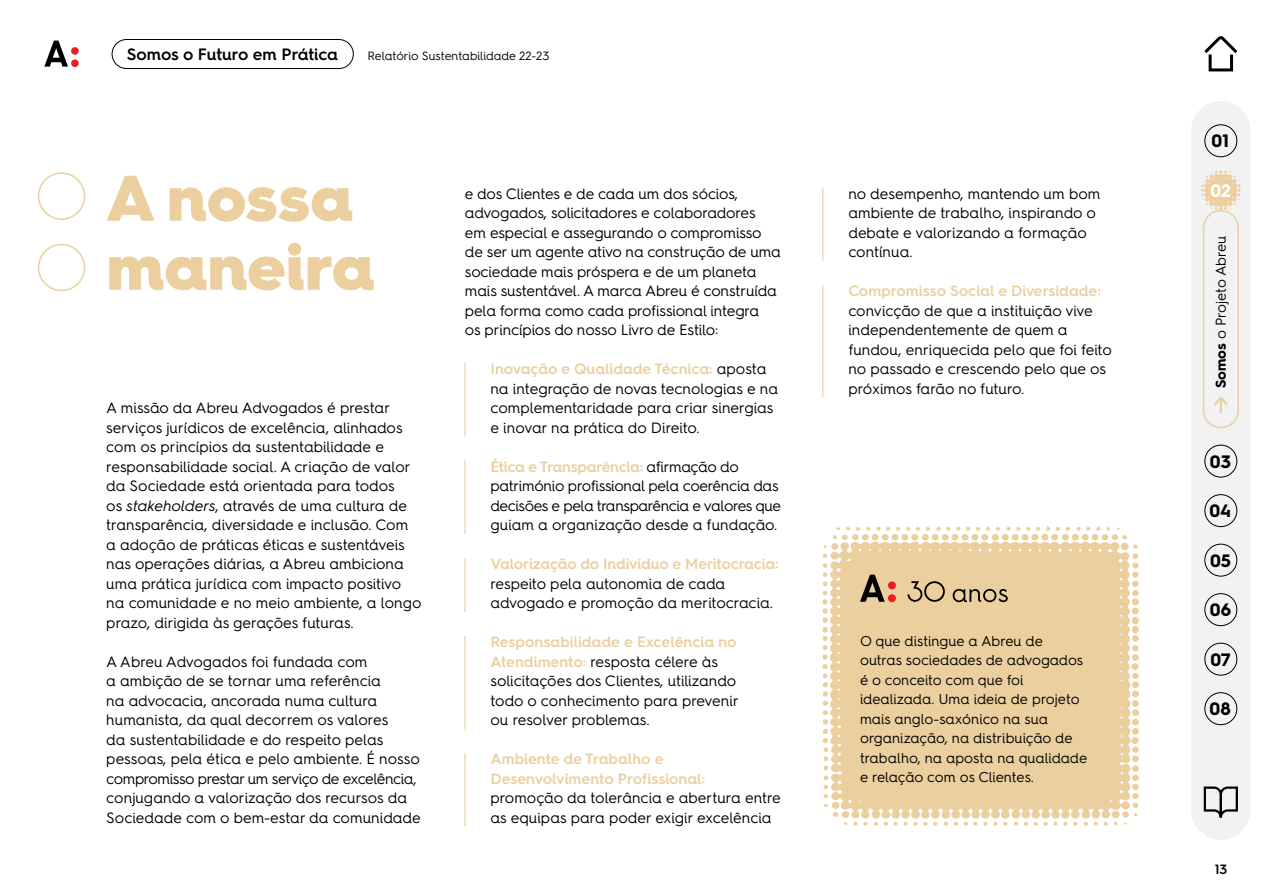
<style>
.page{position:relative;width:1263px;height:893px;background:#fff}
.page>*{position:absolute;margin:0;border:0;box-sizing:border-box;transform-origin:0 0}
.t1{font:900 64.5px/69px "Hurme Geometric Sans 4";letter-spacing:-.005em;color:#ebcf9e}
.t2{font:700 18px "Hurme Geometric Sans 4";color:#000}
.t3{font:700 18px "Hurme Geometric Sans 4";color:#fff}
.t4{font:600 16.5px "Hurme Geometric Sans 4";letter-spacing:-.01em;color:#000}
.t5{font:15px/19.5px "Hurme Geometric Sans 4";letter-spacing:-.01em;color:#000}
.t6{font:15px/19.5px "Hurme Geometric Sans 4";letter-spacing:-.03em;color:#000}
.t7{font:600 15px/19.5px "Hurme Geometric Sans 4";letter-spacing:-.01em;color:#ebcf9e}
.t8{font:14.25px/19.5px "Hurme Geometric Sans 4";letter-spacing:-.005em;color:#000}
.t9{font:600 13.5px "Hurme Geometric Sans 4";color:#000}
.t10{font:12px "Hurme Geometric Sans 4";letter-spacing:-.01em;color:#000}
.s1{font-style:italic}
.s2{font-weight:600;color:#ebcf9e}
.s3{font-weight:700}
</style>
<div class="page">
<div style="left:1132px;top:728px;width:7px;height:6px;background:#f8efe1;border-radius:50%"></div>
<div style="left:1132px;top:728px;width:7px;height:7px;background:#edd4a9;border-radius:50%"></div>
<svg style="left:37px;top:172px;width:49px;height:120px"></svg>
<hr style="left:464px;top:363px;width:1px;height:73px;background:#ebcf9e">
<hr style="left:464px;top:460px;width:1px;height:74px;background:#ebcf9e">
<hr style="left:464px;top:558px;width:1px;height:54px;background:#ebcf9e">
<hr style="left:464px;top:636px;width:1px;height:93px;background:#ebcf9e">
<hr style="left:464px;top:753px;width:1px;height:73px;background:#ebcf9e">
<hr style="left:822px;top:187px;width:1px;height:74px;background:#ebcf9e">
<hr style="left:822px;top:285px;width:1px;height:112px;background:#ebcf9e">
<svg style="left:823px;top:526px;width:315px;height:300px;background:#ebd2a7"></svg>
<div style="left:71px;top:47px;width:8px;height:8px;background:#ed1c24;border-radius:50%"></div>
<div style="left:71px;top:59px;width:8px;height:8px;background:#ed1c24;border-radius:50%"></div>
<svg style="left:44px;top:41px;width:24px;height:26px"></svg>
<div style="left:1191px;top:101px;width:59px;height:739px;background:#f2f2f2;border-radius:30px"></div>
<svg style="left:1204px;top:36px;width:33px;height:35px"></svg>
<svg style="left:1204px;top:786px;width:34px;height:31px"></svg>
<div style="left:1204px;top:124px;width:33px;height:33px;border:1px solid #000;border-radius:50%"></div>
<div style="left:112px;top:39px;width:242px;height:30px;border:1px solid #000;border-radius:15px"></div>
<svg style="left:1201px;top:170px;width:39px;height:40px"></svg>
<div style="left:1203px;top:210px;width:36px;height:218px;border:2px solid #ebcf9e;border-radius:17px"></div>
<svg style="left:1214px;top:397px;width:14px;height:16px"></svg>
<div style="left:1204px;top:692px;width:33px;height:33px;border:1px solid #000;border-radius:50%"></div>
<div style="left:1204px;top:445px;width:33px;height:32px;border:1px solid #000;border-radius:50%"></div>
<div style="left:1204px;top:494px;width:33px;height:33px;border:1px solid #000;border-radius:50%"></div>
<div style="left:1204px;top:544px;width:33px;height:32px;border:1px solid #000;border-radius:50%"></div>
<div style="left:1204px;top:593px;width:33px;height:33px;border:1px solid #000;border-radius:50%"></div>
<div style="left:1204px;top:643px;width:33px;height:32px;border:1px solid #000;border-radius:50%"></div>
<p class="t4" style="left:127px;top:43px;width:213px">Somos o Futuro em Prática</p>
<p class="t10" style="left:368px;top:47px;width:183px">Relatório Sustentabilidade 22-23</p>
<h1 class="t1" style="left:106px;top:163px;width:270px">A nossa maneira</h1>
<p class="t5" style="left:106px;top:398px;width:317px">A missão da Abreu Advogados é prestar serviços jurídicos de excelência, alinhados com os princípios da sustentabilidade e responsabilidade social. A criação de valor da Sociedade está orientada para todos<br>os <span class="s1">stakeholders</span>, através de uma cultura de transparência, diversidade e inclusão. Com a adoção de práticas éticas e sustentáveis nas operações diárias, a Abreu ambiciona uma prática jurídica com impacto positivo na comunidade e no meio ambiente, a longo prazo, dirigida às gerações futuras.</p>
<p class="t5" style="left:106px;top:651px;width:316px">A Abreu Advogados foi fundada com<br>a ambição de se tornar uma referência<br>na advocacia, ancorada numa cultura humanista, da qual decorrem os valores<br>da sustentabilidade e do respeito pelas pessoas, pela ética e pelo ambiente. É nosso compromisso prestar um serviço de excelência, conjugando a valorização dos recursos da Sociedade com o bem-estar da comunidade</p>
<p class="t5" style="left:465px;top:183px;width:318px">e dos Clientes e de cada um dos sócios, advogados, solicitadores e colaboradores<br>em especial e assegurando o compromisso de ser um agente ativo na construção de uma sociedade mais próspera e de um planeta mais sustentável. A marca Abreu é construída pela forma como cada profissional integra<br>os princípios do nosso Livro de Estilo:</p>
<p class="t5" style="left:490px;top:359px;width:289px"><span class="s2">Inovação e Qualidade Técnica:</span> aposta na integração de novas tecnologias e na complementaridade para criar sinergias e inovar na prática do Direito.</p>
<p class="t6" style="left:490px;top:456px;width:292px"><span class="s2">Ética e Transparência:</span> afirmação do património profissional pela coerência das decisões e pela transparência e valores que guiam a organização desde a fundação.</p>
<p class="t7" style="left:490px;top:554px;width:290px">Valorização do Indivíduo e Meritocracia:</p>
<p class="t5" style="left:490px;top:573px;width:284px">respeito pela autonomia de cada advogado e promoção da meritocracia.</p>
<p class="t5" style="left:490px;top:632px;width:250px"><span class="s2">Responsabilidade e Excelência no Atendimento:</span> resposta célere às solicitações dos Clientes, utilizando todo o conhecimento para prevenir ou resolver problemas.</p>
<p class="t7" style="left:490px;top:749px;width:216px">Ambiente de Trabalho e<br>Desenvolvimento Profissional:</p>
<p class="t5" style="left:490px;top:788px;width:292px">promoção da tolerância e abertura entre as equipas para poder exigir excelência</p>
<p class="t5" style="left:848px;top:183px;width:254px">no desempenho, mantendo um bom ambiente de trabalho, inspirando o debate e valorizando a formação contínua.</p>
<p class="t7" style="left:848px;top:281px;width:254px">Compromisso Social e Diversidade:</p>
<p class="t5" style="left:848px;top:300px;width:265px">convicção de que a instituição vive independentemente de quem a fundou, enriquecida pelo que foi feito no passado e crescendo pelo que os próximos farão no futuro.</p>
<p class="t8" style="left:860px;top:630px;width:229px">O que distingue a Abreu de outras sociedades de advogados é o conceito com que foi idealizada. Uma ideia de projeto mais anglo‑saxónico na sua organização, na distribuição de trabalho, na aposta na qualidade e relação com os Clientes.</p>
<p class="t2" style="left:1211px;top:128px;width:19px">01</p>
<p class="t3" style="left:1210px;top:178px;width:22px">02</p>
<p class="t8" style="left:1211px;top:388px;width:154px;rotate:-90deg"><span class="s3">Somos</span> o Projeto Abreu</p>
<p class="t2" style="left:1210px;top:449px;width:22px">03</p>
<p class="t2" style="left:1209px;top:498px;width:23px">04</p>
<p class="t2" style="left:1210px;top:548px;width:22px">05</p>
<p class="t2" style="left:1210px;top:597px;width:23px">06</p>
<p class="t2" style="left:1210px;top:647px;width:22px">07</p>
<p class="t2" style="left:1209px;top:696px;width:23px">08</p>
<p class="t9" style="left:1215px;top:860px;width:14px">13</p>
</div>
